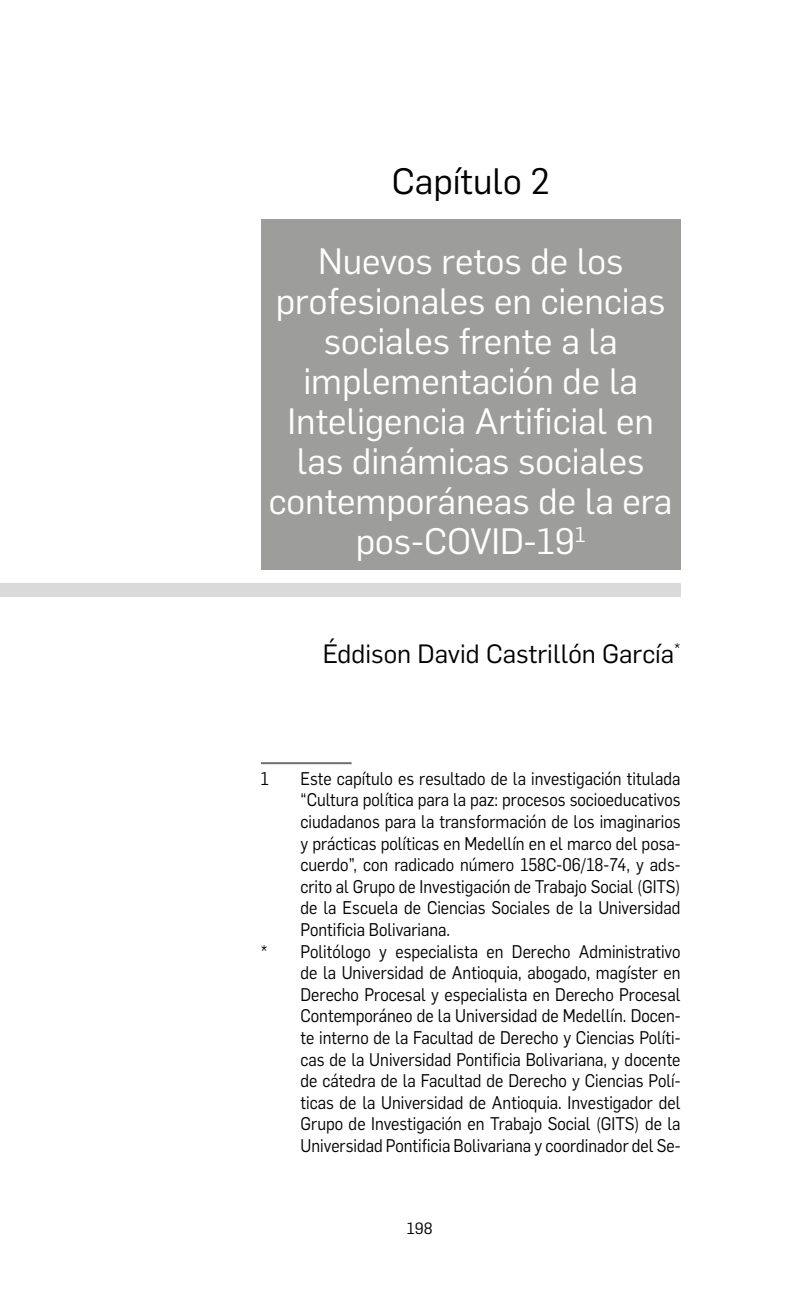
<style>
.page{position:relative;width:794px;height:1304px;background:#fff}
.page>*{position:absolute;margin:0;border:0;box-sizing:border-box;transform-origin:0 0}
.t1{font:36px/40px "Flama";color:#fff;text-align:center}
.t2{font:36px "Flama";color:#000}
.t3{font:26px "Flama";color:#000}
.t4{font:18px "Flama";color:#000;scale:.9 1}
.t5{font:16px "Flama";color:#000}
</style>
<div class="page">
<div style="left:261px;top:220px;width:419px;height:350px;background:#9d9d9c"></div>
<div style="left:0;top:584px;width:680px;height:13px;background:#dadada"></div>
<hr style="left:261px;top:762px;width:90px;height:2px;background:#706f6f">
<h1 class="t2" style="left:392px;top:157px;width:159px">Capítulo 2</h1>
<h1 class="t1" style="left:269px;top:239px;width:405px">Nuevos retos de los profesionales en ciencias sociales frente a la implementación de la<br>Inteligencia Artificial en las dinámicas sociales contemporáneas de la era pos-COVID-19<sup>1</sup></h1>
<h2 class="t3" style="left:323px;top:635px;width:359px">Éddison David Castrillón García<sup>*</sup></h2>
<p class="t4" style="left:261px;top:766px;width:11px">1</p>
<p class="t4" style="left:300px;top:766px;width:424px">Este capítulo es resultado de la investigación titulada</p>
<p class="t4" style="left:300px;top:788px;width:424px">“Cultura política para la paz: procesos socioeducativos</p>
<p class="t4" style="left:300px;top:809px;width:424px">ciudadanos para la transformación de los imaginarios</p>
<p class="t4" style="left:300px;top:831px;width:424px">y prácticas políticas en Medellín en el marco del posa-</p>
<p class="t4" style="left:300px;top:852px;width:424px">cuerdo”, con radicado número 158C-06/18-74, y ads-</p>
<p class="t4" style="left:300px;top:874px;width:424px">crito al Grupo de Investigación de Trabajo Social (GITS)</p>
<p class="t4" style="left:300px;top:896px;width:424px">de la Escuela de Ciencias Sociales de la Universidad</p>
<p class="t4" style="left:300px;top:917px;width:168px">Pontificia Bolivariana.</p>
<p class="t4" style="left:261px;top:939px;width:468px">* Politólogo y especialista en Derecho Administrativo</p>
<p class="t4" style="left:300px;top:960px;width:424px">de la Universidad de Antioquia, abogado, magíster en</p>
<p class="t4" style="left:300px;top:982px;width:424px">Derecho Procesal y especialista en Derecho Procesal</p>
<p class="t4" style="left:300px;top:1004px;width:424px">Contemporáneo de la Universidad de Medellín. Docen-</p>
<p class="t4" style="left:300px;top:1025px;width:424px">te interno de la Facultad de Derecho y Ciencias Políti-</p>
<p class="t4" style="left:300px;top:1047px;width:424px">cas de la Universidad Pontificia Bolivariana, y docente</p>
<p class="t4" style="left:300px;top:1068px;width:424px">de cátedra de la Facultad de Derecho y Ciencias Polí-</p>
<p class="t4" style="left:300px;top:1090px;width:424px">ticas de la Universidad de Antioquia. Investigador del</p>
<p class="t4" style="left:300px;top:1112px;width:424px">Grupo de Investigación en Trabajo Social (GITS) de la</p>
<p class="t4" style="left:300px;top:1133px;width:424px">Universidad Pontificia Bolivariana y coordinador del Se-</p>
<p class="t5" style="left:407px;top:1217px;width:27px">198</p>
</div>
